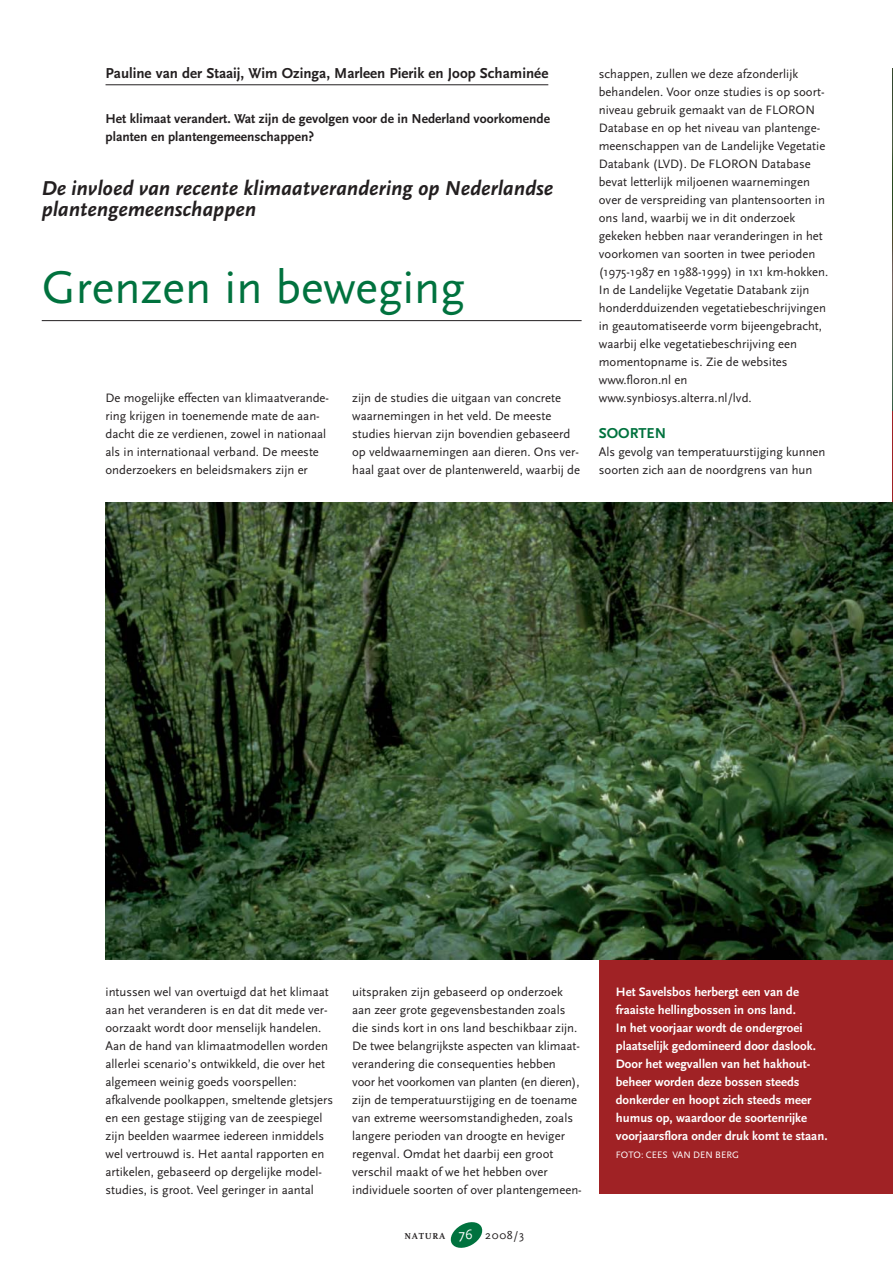
<style>
.page{position:relative;width:893px;height:1263px;background:#fff}
.page>*{position:absolute;margin:0;border:0;box-sizing:border-box;transform-origin:0 0}
.t1{font:48px "Scala Sans";color:#00723e}
.t2{font:italic 700 21px/21px "Scala Sans";color:#231f20}
.t3{font:700 15px "Scala Sans";color:#231f20}
.t4{font:700 15px "Scala Sans";color:#00723e}
.t5{font:700 13.5px/18px "Scala Sans";color:#231f20}
.t6{font:12.75px/18px "Scala Sans";color:#231f20}
.t7{font:700 12.75px/18px "Scala Sans";color:#fff}
.t8{font:9.75px "Scala Sans";color:#fff}
.t9{font:700 9px "FF Scala";letter-spacing:.08em;color:#231f20}
.s1{font-family:"Scala Sans";font-weight:400;font-size:14.25px;color:#fff}
.s2{font-family:"Scala Sans";font-weight:400;font-size:12px}
</style>
<div class="page">
<div style="left:599px;top:959px;width:293px;height:235px;background:#a02225"></div>
<svg style="left:450px;top:1222px;width:33px;height:26px"></svg>
<hr style="left:106px;top:84px;width:442px;height:1px;background:#231f20">
<hr style="left:42px;top:320px;width:540px;height:1px;background:#231f20">
<hr style="left:892px;top:411px;width:1px;height:117px;background:#a02225">
<img style="left:892px;top:69px;width:1px;height:341px">
<img style="left:106px;top:502px;width:786px;height:457px">
<p class="t3" style="left:106px;top:67px;width:444px">Pauline van der Staaij, Wim Ozinga, Marleen Pierik en Joop Schaminée</p>
<p class="t5" style="left:106px;top:111px;width:446px">Het klimaat verandert. Wat zijn de gevolgen voor de in Nederland voorkomende planten en plantengemeenschappen?</p>
<h2 class="t2" style="left:42px;top:179px;width:513px">De invloed van recente klimaatverandering op Nederlandse plantengemeenschappen</h2>
<h1 class="t1" style="left:42px;top:266px;width:424px">Grenzen in beweging</h1>
<p class="t6" style="left:106px;top:390px;width:225px">De mogelijke effecten van klimaatverande&shy;ring krijgen in toenemende mate de aan&shy;dacht die ze verdienen, zowel in nationaal als in internationaal verband. De meeste onderzoekers en beleidsmakers zijn er</p>
<p class="t6" style="left:352px;top:390px;width:229px">zijn de studies die uitgaan van concrete waarnemingen in het veld. De meeste studies hiervan zijn bovendien gebaseerd op veldwaarnemingen aan dieren. Ons ver&shy;haal gaat over de plantenwereld, waarbij de</p>
<p class="t6" style="left:599px;top:66px;width:231px">schappen, zullen we deze afzonderlijk behandelen. Voor onze studies is op soort&shy;niveau gebruik gemaakt van de FLORON Database en op het niveau van plantenge&shy;meenschappen van de Landelijke Vegetatie Databank (LVD). De FLORON Database bevat letterlijk miljoenen waarnemingen over de verspreiding van plantensoorten in ons land, waarbij we in dit onderzoek gekeken hebben naar veranderingen in het voorkomen van soorten in twee perioden (1975-1987 en 1988-1999) in 1x1 km-hokken.<br>In de Landelijke Vegetatie Databank zijn honderdduizenden vegetatiebeschrijvingen in geautomatiseerde vorm bijeengebracht, waarbij elke vegetatiebeschrijving een momentopname is. Zie de websites www.floron.nl en www.synbiosys.alterra.nl/lvd.</p>
<p class="t4" style="left:599px;top:427px;width:69px">SOORTEN</p>
<p class="t6" style="left:599px;top:444px;width:228px">Als gevolg van temperatuurstijging kunnen soorten zich aan de noordgrens van hun</p>
<p class="t6" style="left:106px;top:984px;width:229px">intussen wel van overtuigd dat het klimaat aan het veranderen is en dat dit mede ver&shy;oorzaakt wordt door menselijk handelen.<br>Aan de hand van klimaatmodellen worden allerlei scenario’s ontwikkeld, die over het algemeen weinig goeds voorspellen: afkalvende poolkappen, smeltende gletsjers en een gestage stijging van de zeespiegel zijn beelden waarmee iedereen inmiddels wel vertrouwd is. Het aantal rapporten en artikelen, gebaseerd op dergelijke model&shy;studies, is groot. Veel geringer in aantal</p>
<p class="t6" style="left:352px;top:984px;width:231px">uitspraken zijn gebaseerd op onderzoek aan zeer grote gegevensbestanden zoals die sinds kort in ons land beschikbaar zijn.<br>De twee belangrijkste aspecten van klimaat&shy;verandering die consequenties hebben voor het voorkomen van planten (en dieren), zijn de temperatuurstijging en de toename van extreme weersomstandigheden, zoals langere perioden van droogte en heviger regenval. Omdat het daarbij een groot verschil maakt of we het hebben over individuele soorten of over plantengemeen-</p>
<p class="t9" style="left:405px;top:1233px;width:121px">NATURA <span class="s1">76</span> <span class="s2">2008/3</span></p>
<p class="t7" style="left:616px;top:984px;width:213px">Het Savelsbos herbergt een van de fraaiste hellingbossen in ons land.<br>In het voorjaar wordt de ondergroei plaatselijk gedomineerd door daslook.<br>Door het wegvallen van het hakhout&shy;beheer worden deze bossen steeds donkerder en hoopt zich steeds meer humus op, waardoor de soortenrijke voorjaarsflora onder druk komt te staan.</p>
<p class="t8" style="left:616px;top:1150px;width:125px">FOTO: CEES VAN DEN BERG</p>
</div>
